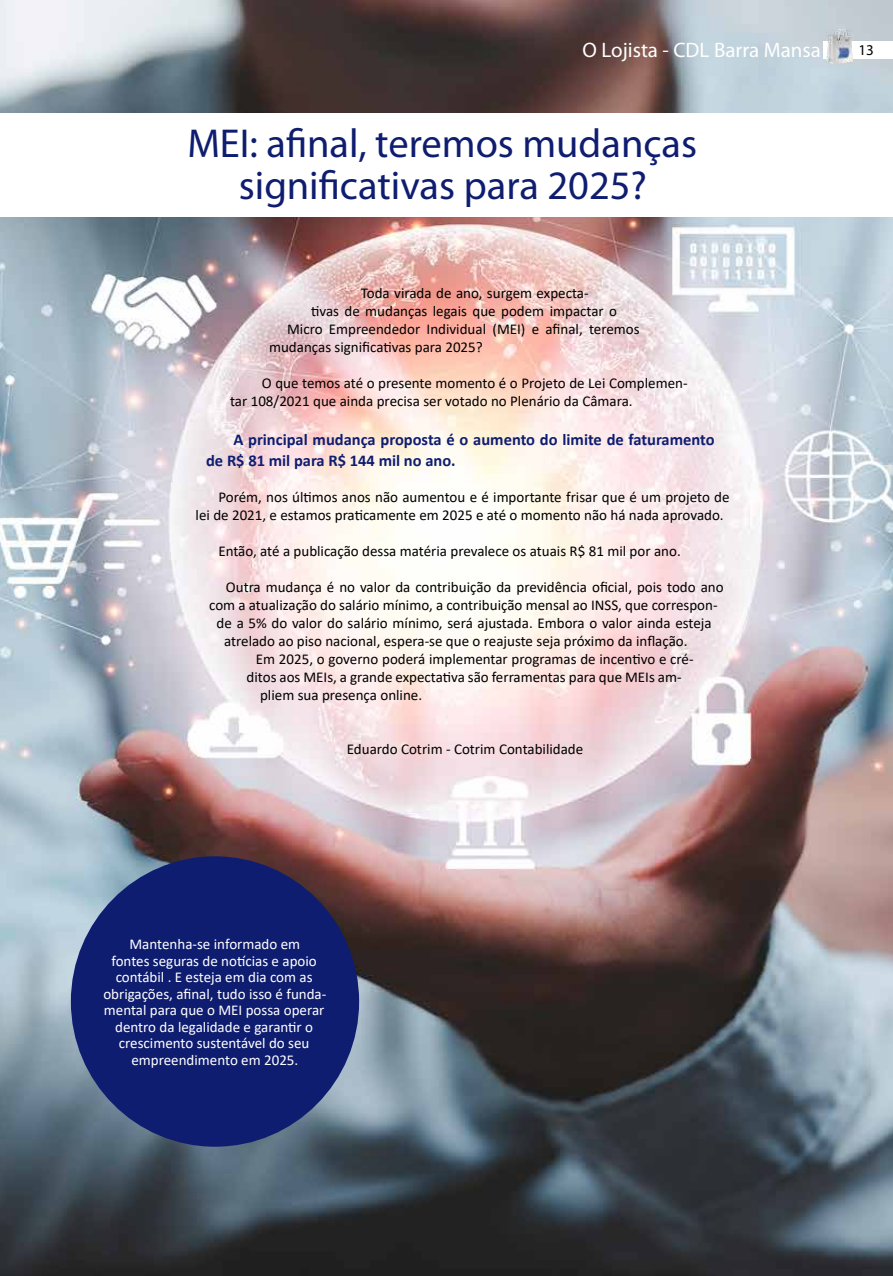
<style>
.page{position:relative;width:893px;height:1276px;background:#fff}
.page>*{position:absolute;margin:0;border:0;box-sizing:border-box;transform-origin:0 0}
.t1{font:40.5px/42px "Myriad Pro";color:#0f1d70;text-align:center}
.t2{font:21px "Myriad Pro";color:#fff}
.t3{font:700 16.5px/21px "Calibri";color:#0f1d70}
.t4{font:15px/18px "Calibri";color:#000}
.t5{font:15px/16.5px "Calibri";color:#fff;text-align:center}
.t6{font:15px "Myriad Pro";color:#000}
</style>
<div class="page">
<img style="left:0;top:0;width:893px;height:1276px">
<div style="left:823px;top:42px;width:70px;height:17px;background:#fff"></div>
<img style="left:826px;top:29px;width:27px;height:35px">
<div style="left:71px;top:856px;width:288px;height:290px;background:#0f1d70;border-radius:50%"></div>
<div style="left:0;top:113px;width:893px;height:103px;background:#fff"></div>
<h2 class="t2" style="left:583px;top:37px;width:240px">O Lojista - CDL Barra Mansa</h2>
<p class="t6" style="left:858px;top:41px;width:17px">13</p>
<h1 class="t1" style="left:187px;top:122px;width:511px">MEI: afinal, teremos mudanças significativas para 2025?</h1>
<p class="t4" style="left:361px;top:283px;width:229px">Toda virada de ano, surgem expecta-</p>
<p class="t4" style="left:311px;top:301px;width:307px">tivas de mudanças legais que podem impactar o</p>
<p class="t4" style="left:287px;top:319px;width:354px">Micro Empreendedor Individual (MEI) e afinal, teremos</p>
<p class="t4" style="left:269px;top:337px;width:215px">mudanças significativas para 2025?</p>
<p class="t4" style="left:230px;top:373px;width:459px;text-indent:32px">O que temos até o presente momento é o Projeto de Lei Complemen&shy;tar 108/2021 que ainda precisa ser votado no Plenário da Câmara.</p>
<p class="t3" style="left:206px;top:429px;width:510px;text-indent:27px">A principal mudança proposta é o aumento do limite de faturamento de R$ 81 mil para R$ 144 mil no ano.</p>
<p class="t4" style="left:196px;top:487px;width:535px;text-indent:23px">Porém, nos últimos anos não aumentou e é importante frisar que é um projeto de lei de 2021, e estamos praticamente em 2025 e até o momento não há nada aprovado.</p>
<p class="t4" style="left:218px;top:541px;width:464px">Então, até a publicação dessa matéria prevalece os atuais R$ 81 mil por ano.</p>
<p class="t4" style="left:226px;top:577px;width:499px">Outra mudança é no valor da contribuição da previdência oficial, pois todo ano</p>
<p class="t4" style="left:209px;top:595px;width:510px">com a atualização do salário mínimo, a contribuição mensal ao INSS, que correspon-</p>
<p class="t4" style="left:217px;top:613px;width:497px">de a 5% do valor do salário mínimo, será ajustada. Embora o valor ainda esteja</p>
<p class="t4" style="left:224px;top:631px;width:465px">atrelado ao piso nacional, espera-se que o reajuste seja próximo da inflação.</p>
<p class="t4" style="left:256px;top:649px;width:439px">Em 2025, o governo poderá implementar programas de incentivo e cré-</p>
<p class="t4" style="left:247px;top:667px;width:436px">ditos aos MEIs, a grande expectativa são ferramentas para que MEIs am-</p>
<p class="t4" style="left:260px;top:685px;width:164px">pliem sua presença online.</p>
<p class="t4" style="left:347px;top:739px;width:238px">Eduardo Cotrim - Cotrim Contabilidade</p>
<p class="t5" style="left:103px;top:935px;width:225px">Mantenha-se informado em<br>fontes seguras de notícias e apoio contábil . E esteja em dia com as obrigações, afinal, tudo isso é funda&shy;mental para que o MEI possa operar dentro da legalidade e garantir o crescimento sustentável do seu empreendimento em 2025.</p>
</div>
